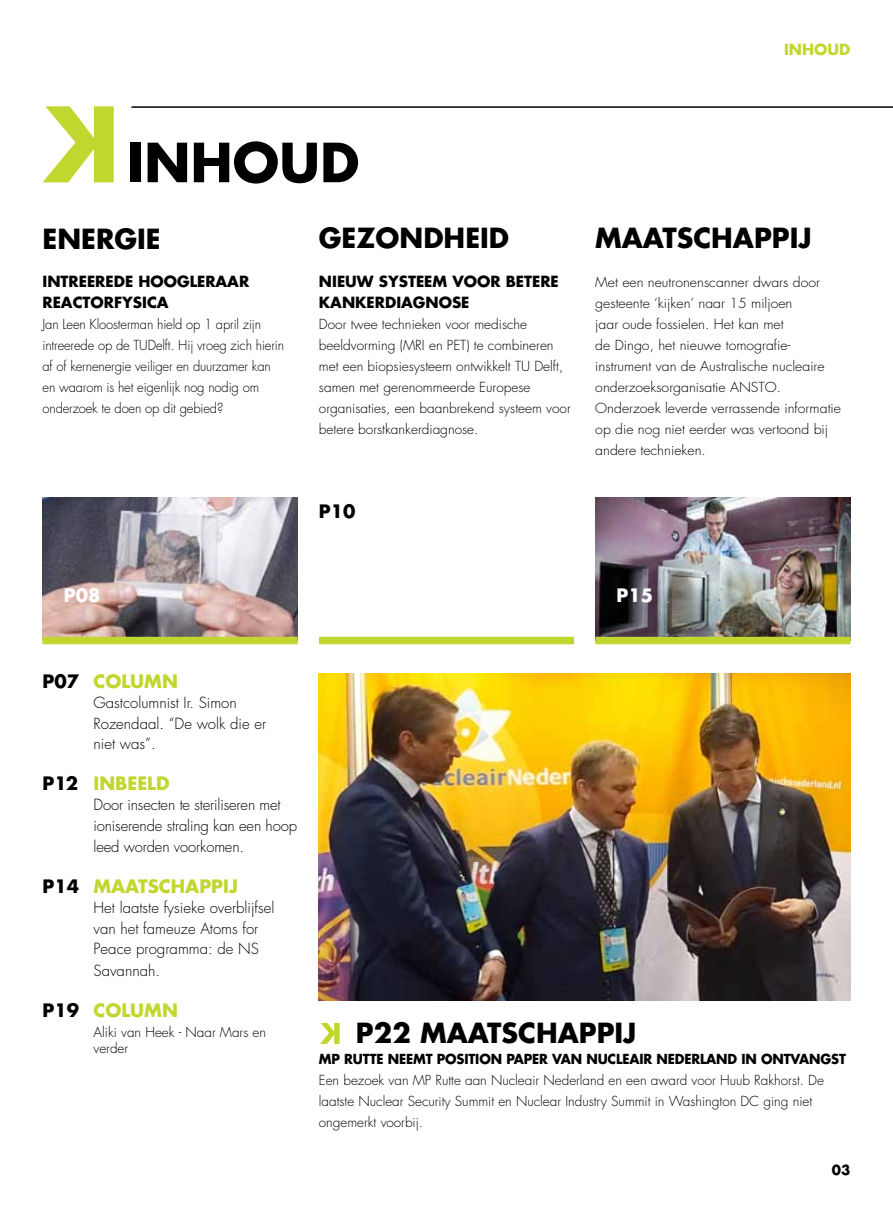
<style>
.page{position:relative;width:893px;height:1212px;background:#fff}
.page>*{position:absolute;margin:0;border:0;box-sizing:border-box;transform-origin:0 0}
.t1{font:700 52.5px "Futura";color:#000}
.t2{font:700 27px "Futura";color:#000}
.t3{font:700 18px "Futura";color:#c1d72f}
.t4{font:700 18px "Futura";color:#fff}
.t5{font:700 18px "Futura";color:#000}
.t6{font:300 15px/20.9px "Futura";color:#000}
.t7{font:700 15px/21px "Futura";color:#000}
.t8{font:700 15px "Futura";color:#c1d72f}
.t9{font:300 13.5px/21px "Futura";color:#000}
.t10{font:300 13.5px/21px "Futura";color:#000;scale:1.04 1}
.t11{font:300 13.5px/21px "Futura";color:#000;scale:.96 1}
.t12{font:700 13.5px "Futura";letter-spacing:-.01em;color:#000;scale:.96 1}
.t13{font:700 13.5px "Futura";letter-spacing:-.01em;color:#000}
.s1{color:#000}
</style>
<div class="page">
<img style="left:319px;top:673px;width:531px;height:328px">
<svg style="left:43px;top:106px;width:71px;height:76px"></svg>
<svg style="left:320px;top:1023px;width:20px;height:21px"></svg>
<hr style="left:131px;top:106px;width:762px;height:2px;background:#000">
<img style="left:595px;top:498px;width:255px;height:139px">
<img style="left:43px;top:498px;width:255px;height:139px">
<div style="left:43px;top:637px;width:255px;height:7px;background:#c1d72f"></div>
<div style="left:319px;top:637px;width:255px;height:7px;background:#c1d72f"></div>
<div style="left:595px;top:637px;width:255px;height:7px;background:#c1d72f"></div>
<p class="t8" style="left:784px;top:39px;width:68px">INHOUD</p>
<h1 class="t1" style="left:127px;top:126px;width:234px">INHOUD</h1>
<h2 class="t2" style="left:43px;top:220px;width:18px">ENERGIE</h2>
<p class="t7" style="left:43px;top:270px;width:208px">INTREEREDE HOOGLERAAR<br>REACTORFYSICA</p>
<p class="t11" style="left:43px;top:314px;width:253px">Jan Leen Kloosterman hield op 1 april zijn intreerede op de TUDelft. Hij vroeg zich hierin af of kernenergie veiliger en duurzamer kan en waarom is het eigenlijk nog nodig om onderzoek te doen op dit gebied?</p>
<h2 class="t2" style="left:319px;top:219px;width:22px">GEZON</h2>
<h2 class="t2" style="left:423px;top:219px;width:87px">DHEID</h2>
<p class="t7" style="left:319px;top:270px;width:241px">NIEUW SYSTEEM VOOR BETERE<br>KANKERDIAGNOSE</p>
<p class="t9" style="left:319px;top:314px;width:253px">Door twee technieken voor medische beeldvorming (MRI en PET) te combineren met een biopsiesysteem ontwikkelt TU Delft, samen met gerenommeerde Europese organisaties, een baanbrekend systeem voor betere borstkankerdiagnose.</p>
<h3 class="t5" style="left:319px;top:499px;width:38px">P10</h3>
<h2 class="t2" style="left:595px;top:219px;width:213px">MAATSCHAPP IJ</h2>
<p class="t10" style="left:595px;top:272px;width:238px">Met een neutronenscanner dwars door gesteente ‘kijken’ naar 15 miljoen<br>jaar oude fossielen. Het kan met<br>de Dingo, het nieuwe tomografie&shy;instrument van de Australische nucleaire onderzoeksorganisatie ANSTO.<br>Onderzoek leverde verrassende informatie op die nog niet eerder was vertoond bij andere technieken.</p>
<h3 class="t4" style="left:64px;top:583px;width:38px">P08</h3>
<h3 class="t4" style="left:617px;top:583px;width:38px">P15</h3>
<h3 class="t3" style="left:43px;top:668px;width:137px"><span class="s1">P07</span> COLUMN</h3>
<p class="t6" style="left:94px;top:693px;width:174px;line-height:20.4px">Gastcolumnist Ir. Simon<br>Rozendaal. “De wolk die er niet was”.</p>
<h3 class="t3" style="left:43px;top:770px;width:117px"><span class="s1">P12</span> INBEELD</h3>
<p class="t6" style="left:94px;top:794px;width:205px">Door insecten te steriliseren met ioniserende straling kan een hoop leed worden voorkomen.</p>
<h3 class="t3" style="left:43px;top:874px;width:65px"><span class="s1">P14</span> MAATSC</h3>
<h3 class="t3" style="left:171px;top:874px;width:68px">HAPPIJ</h3>
<p class="t6" style="left:94px;top:898px;width:182px">Het laatste fysieke overblijfsel van het fameuze Atoms for<br>Peace programma: de NS<br>Savannah.</p>
<h3 class="t3" style="left:43px;top:997px;width:137px"><span class="s1">P19</span> COLUMN</h3>
<p class="t9" style="left:94px;top:1024px;width:174px;line-height:16.2px">Aliki van Heek - Naar Mars en verder</p>
<h2 class="t2" style="left:356px;top:1014px;width:85px">P22 MAATSC</h2>
<h2 class="t2" style="left:536px;top:1014px;width:102px">HAPPIJ</h2>
<p class="t12" style="left:319px;top:1049px;width:551px">MP RUTTE NEEMT POSITION PAPER VAN NUCLEAIR NEDERLAND IN ONTVANGST</p>
<p class="t9" style="left:319px;top:1070px;width:506px">Een bezoek van MP Rutte aan Nucleair Nederland en een award voor Huub Rakhorst. De laatste Nuclear Security Summit en Nuclear Industry Summit in Washington DC ging niet ongemerkt voorbij.</p>
<p class="t13" style="left:832px;top:1160px;width:20px">03</p>
</div>
